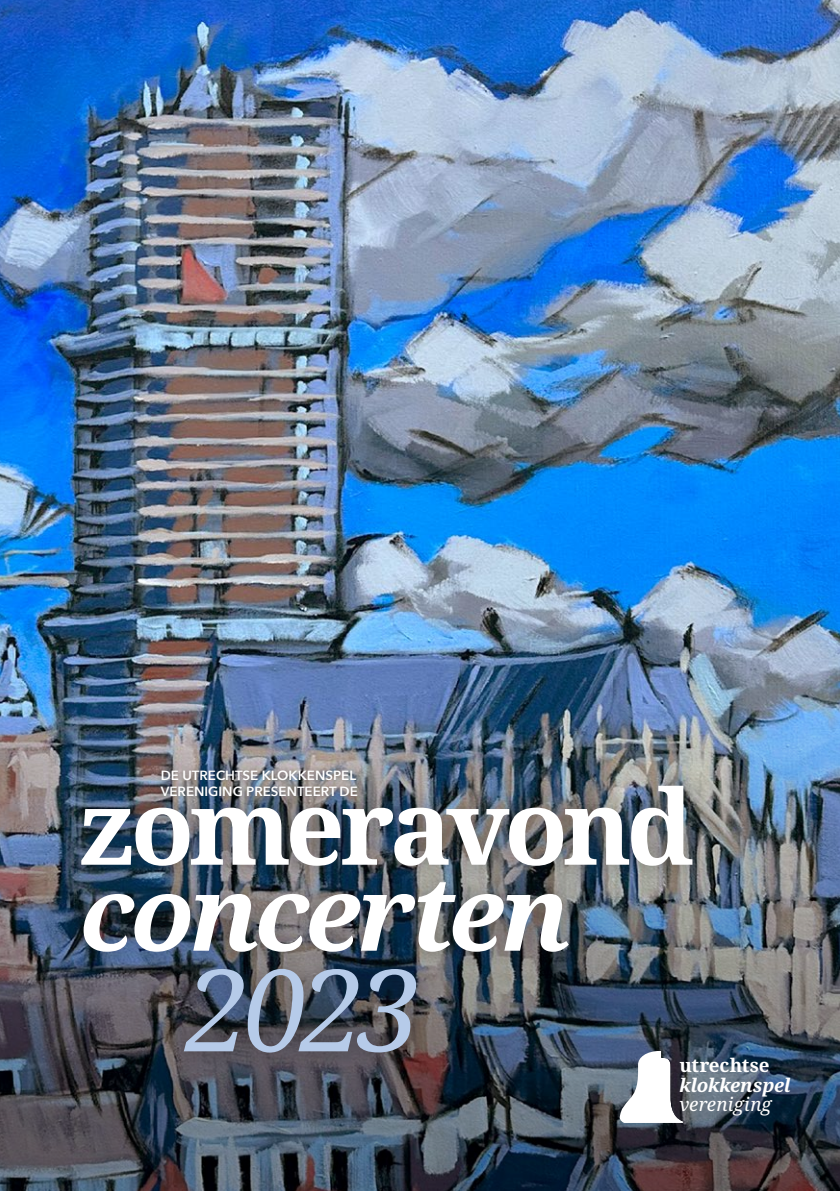
<style>
.page{position:relative;width:840px;height:1191px;background:#fff}
.page>*{position:absolute;margin:0;border:0;box-sizing:border-box;transform-origin:0 0}
.t1{font:italic 113.8px "Noto Serif";color:#b6cbe9}
.t2{font:700 104px "Noto Serif";letter-spacing:-.055em;color:#fff}
.t3{font:italic 700 104px "Noto Serif";letter-spacing:-.04em;color:#fff}
.t4{font:italic 700 18.8px "Noto Serif";color:#fff}
.t5{font:italic 18.8px "Noto Serif";letter-spacing:.01em;color:#fff}
.t6{font:700 18.8px "Noto Serif";letter-spacing:-.01em;color:#fff}
.t7{font:600 13.2px/16px "Avenir Next";color:#fff}
</style>
<div class="page">
<img style="left:0;top:0;width:839px;height:706px">
<img style="left:0;top:706px;width:839px;height:485px">
<svg style="left:619px;top:1050px;width:64px;height:73px"></svg>
<div style="left:164px;top:948px;width:272px;height:125px;background:#231f20;opacity:.6"></div>
<div style="left:62px;top:764px;width:649px;height:208px;background:#231f20;opacity:.43"></div>
<div style="left:156px;top:765px;width:206px;height:35px;background:#231f20;opacity:.4"></div>
<p class="t7" style="left:161px;top:767px;width:198px">DE UTRECHTSE KLOKKENSPEL<br>VERENIGING PRESENTEERT DE</p>
<h2 class="t2" style="left:79px;top:754px;width:615px">zomeravond</h2>
<h2 class="t3" style="left:79px;top:840px;width:492px">concerten</h2>
<h1 class="t1" style="left:186px;top:932px;width:236px">2023</h1>
<h3 class="t6" style="left:679px;top:1052px;width:92px">utrechtse</h3>
<h3 class="t4" style="left:679px;top:1071px;width:113px">klokkenspel</h3>
<h3 class="t5" style="left:679px;top:1091px;width:94px">vereniging</h3>
</div>
